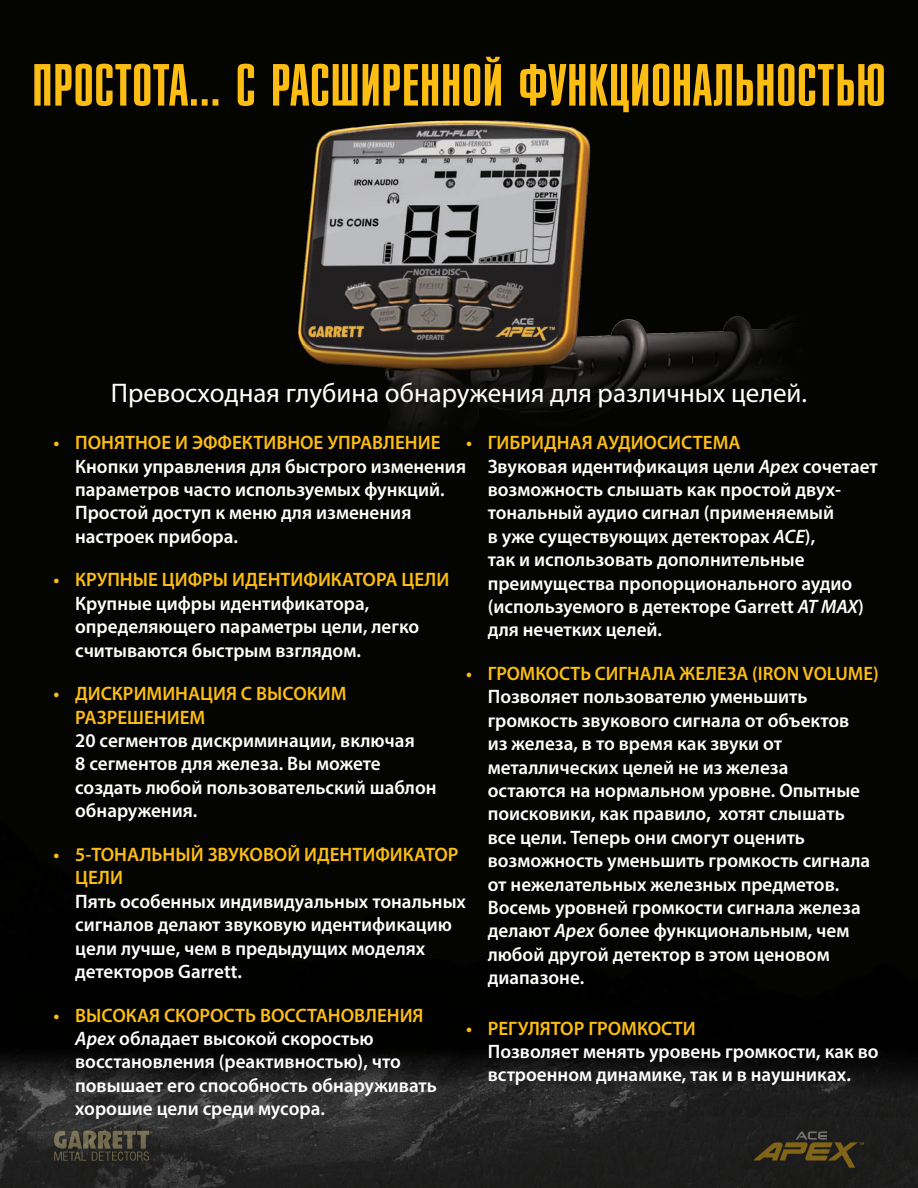
<style>
.page{position:relative;width:918px;height:1188px;background:#fff}
.page>*{position:absolute;margin:0;border:0;box-sizing:border-box;transform-origin:0 0}
.t1{font:27px "Myriad Pro";color:#fff}
.t2{font:600 19.5px/23.4px "Myriad Pro";color:#fff}
.t3{font:600 19.5px/23.4px "Myriad Pro";color:#fdbd12}
.t4{font:600 19.5px "Myriad Pro";color:#fdbd12;scale:.96 1}
.s1{color:#fdbd12}
.s2{font-style:italic}
</style>
<div class="page">
<div style="left:0;top:0;width:918px;height:1117px;background:#040503"></div>
<img style="left:298px;top:121px;width:488px;height:309px">
<svg style="left:34px;top:57px;width:850px;height:55px"></svg>
<img style="left:0;top:1055px;width:918px;height:133px">
<svg style="left:54px;top:1131px;width:98px;height:30px;background:#484437"></svg>
<svg style="left:753px;top:1131px;width:111px;height:37px;background:#39321c"></svg>
<h1 class="t1" style="left:111px;top:376px;width:698px">Превосходная глубина обнаружения для различных целей.</h1>
<p class="t3" style="left:54px;top:430px;width:388px">• ПОНЯТНОЕ И ЭФФЕКТИВНОЕ УПРАВЛЕНИЕ</p>
<p class="t2" style="left:75px;top:454px;width:392px">Кнопки управления для быстрого изменения параметров часто используемых функций.<br>Простой доступ к меню для изменения настроек прибора.</p>
<p class="t3" style="left:54px;top:568px;width:397px">• КРУПНЫЕ ЦИФРЫ ИДЕНТИФИКАТОРА ЦЕЛИ</p>
<p class="t2" style="left:75px;top:591px;width:346px">Крупные цифры идентификатора, определяющего параметры цели, легко считываются быстрым взглядом.</p>
<p class="t3" style="left:75px;top:682px;width:273px;text-indent:-22px">• ДИСКРИМИНАЦИЯ С ВЫСОКИМ<br>РАЗРЕШЕНИЕМ</p>
<p class="t2" style="left:75px;top:728px;width:363px">20 сегментов дискриминации, включая<br>8 сегментов для железа. Вы можете создать любой пользовательский шаблон обнаружения.</p>
<p class="t3" style="left:75px;top:842px;width:385px;text-indent:-22px">• 5-ТОНАЛЬНЫЙ ЗВУКОВОЙ ИДЕНТИФИКАТОР<br>ЦЕЛИ</p>
<p class="t2" style="left:75px;top:889px;width:392px">Пять особенных индивидуальных тональных сигналов делают звуковую идентификацию цели лучше, чем в предыдущих моделях детекторов Garrett.</p>
<p class="t2" style="left:75px;top:1003px;width:363px;text-indent:-22px"><span class="s1">• ВЫСОКАЯ СКОРОСТЬ ВОССТАНОВЛЕНИЯ </span><span class="s2">Apex</span> обладает высокой скоростью восстановления (реактивностью), что повышает его способность обнаруживать хорошие цели среди мусора.</p>
<p class="t2" style="left:488px;top:430px;width:392px;text-indent:-22px"><span class="s1">• ГИБРИДНАЯ АУДИОСИСТЕМА<br></span>Звуковая идентификация цели <span class="s2">Apex</span> сочетает возможность слышать как простой двух&shy;тональный аудио сигнал (применяемый<br>в уже существующих детекторах <span class="s2">ACE</span>),<br>так и использовать дополнительные преимущества пропорционального аудио (используемого в детекторе Garrett <span class="s2">AT MAX</span>) для нечетких целей.</p>
<p class="t4" style="left:466px;top:661px;width:431px">• ГРОМКОСТЬ СИГНАЛА ЖЕЛЕЗА (IRON VOLUME)</p>
<p class="t2" style="left:488px;top:685px;width:384px">Позволяет пользователю уменьшить громкость звукового сигнала от объектов из железа, в то время как звуки от металлических целей не из железа остаются на нормальном уровне. Опытные поисковики, как правило, хотят слышать все цели. Теперь они смогут оценить возможность уменьшить громкость сигнала от нежелательных железных предметов.<br>Восемь уровней громкости сигнала железа делают <span class="s2">Apex</span> более функциональным, чем любой другой детектор в этом ценовом диапазоне.</p>
<p class="t3" style="left:466px;top:1016px;width:231px">• РЕГУЛЯТОР ГРОМКОСТИ</p>
<p class="t2" style="left:488px;top:1039px;width:392px">Позволяет менять уровень громкости, как во встроенном динамике, так и в наушниках.</p>
</div>
